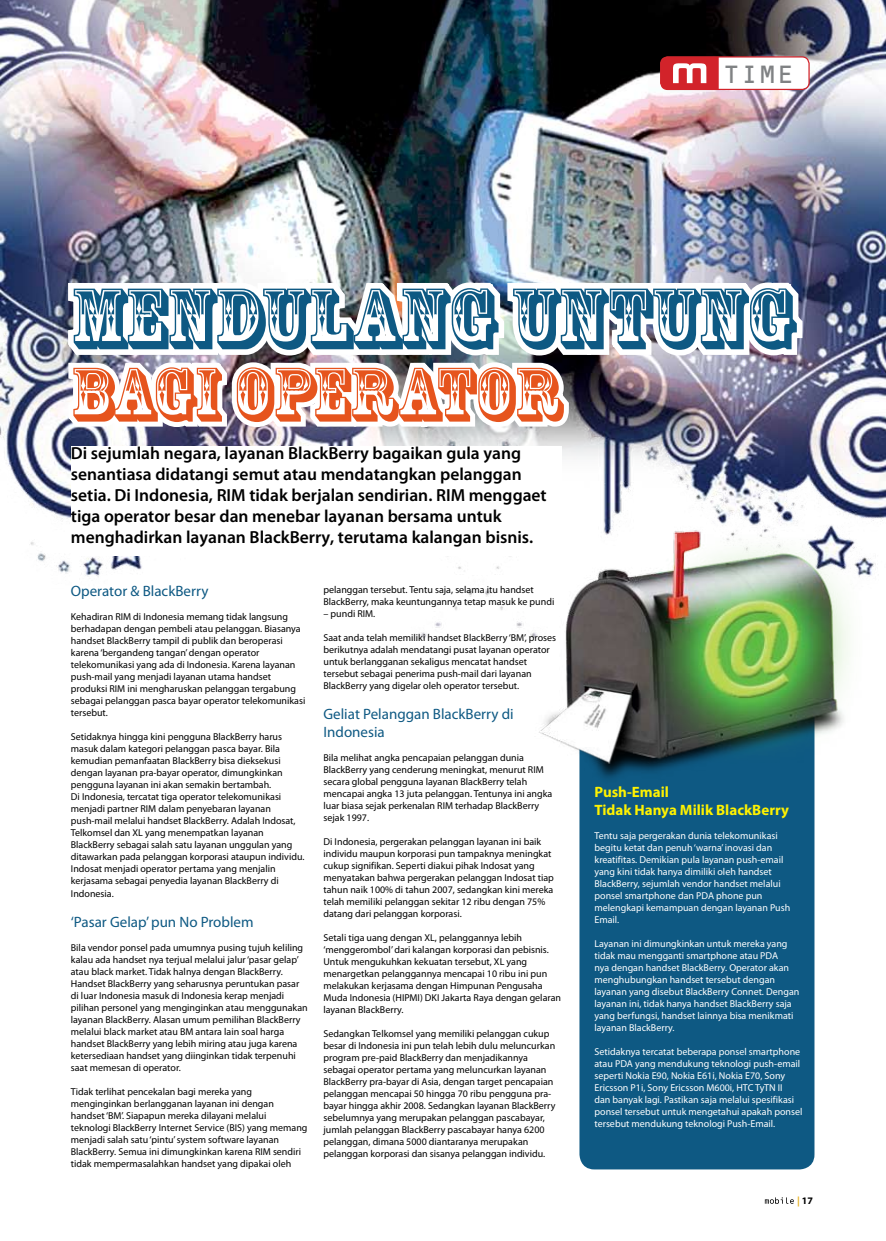
<style>
.page{position:relative;width:886px;height:1241px;background:#fff}
.page>*{position:absolute;margin:0;border:0;box-sizing:border-box;transform-origin:0 0}
.t1{font:80.88px "Rosewood Std";color:#0e5983}
.t2{font:71.75px "Rosewood Std";color:#e6541d}
.t3{font:30px "OCRB10 Pitch BT";color:#808284}
.t4{font:600 17.5px/21px "Myriad Pro";color:#000}
.t5{font:15px/18px "Myriad Pro";color:#0e5983}
.t6{font:700 15px/18px "Myriad Pro";color:#fff200}
.t7{font:10px/12px "Myriad Pro";color:#000}
.t8{font:10px/12px "Myriad Pro";color:#fff}
.t9{font:700 10px "Myriad Pro";color:#000}
.s1{color:#e6b122}
</style>
<div class="page">
<img style="left:0;top:0;width:886px;height:1204px">
<svg style="left:765px;top:1197px;width:29px;height:6px"></svg>
<div style="left:661px;top:57px;width:148px;height:32px;background:#fff;border-radius:7px"></div>
<div style="left:660px;top:56px;width:150px;height:34px;border:1px solid #d2232a;border-radius:7px"></div>
<svg style="left:661px;top:57px;width:58px;height:32px"></svg>
<div style="left:579px;top:624px;width:235px;height:545px;background:#0e5983;border-radius:15px"></div>
<img style="left:62px;top:176px;width:746px;height:352px">
<img style="left:518px;top:501px;width:368px;height:309px">
<div style="left:71px;top:446px;width:490px;height:109px;background:#fff"></div>
<h3 class="t3" style="left:722px;top:61px;width:74px">TIME</h3>
<h1 class="t1" style="left:71px;top:271px;width:724px">MENDULANG UNTUNG</h1>
<h2 class="t2" style="left:71px;top:352px;width:493px">BAGI OPERATOR</h2>
<p class="t4" style="left:71px;top:442px;width:477px">Di sejumlah negara, layanan BlackBerry bagaikan gula yang senantiasa didatangi semut atau mendatangkan pelanggan setia. Di Indonesia, RIM tidak berjalan sendirian. RIM menggaet tiga operator besar dan menebar layanan bersama untuk menghadirkan layanan BlackBerry, terutama kalangan bisnis.</p>
<h3 class="t5" style="left:71px;top:582px;width:139px">Operator &amp; BlackBerry</h3>
<p class="t7" style="left:71px;top:610px;width:236px">Kehadiran RIM di Indonesia memang tidak langsung berhadapan dengan pembeli atau pelanggan. Biasanya handset BlackBerry tampil di publik dan beroperasi karena ‘bergandeng tangan’ dengan operator telekomunikasi yang ada di Indonesia. Karena layanan push-mail yang menjadi layanan utama handset produksi RIM ini mengharuskan pelanggan tergabung sebagai pelanggan pasca bayar operator telekomunikasi tersebut.</p>
<p class="t7" style="left:71px;top:730px;width:235px">Setidaknya hingga kini pengguna BlackBerry harus masuk dalam kategori pelanggan pasca bayar. Bila kemudian pemanfaatan BlackBerry bisa dieksekusi dengan layanan pra-bayar operator, dimungkinkan pengguna layanan ini akan semakin bertambah.<br>Di Indonesia, tercatat tiga operator telekomunikasi menjadi partner RIM dalam penyebaran layanan push-mail melalui handset BlackBerry. Adalah Indosat, Telkomsel dan XL yang menempatkan layanan BlackBerry sebagai salah satu layanan unggulan yang ditawarkan pada pelanggan korporasi ataupun individu.<br>Indosat menjadi operator pertama yang menjalin kerjasama sebagai penyedia layanan BlackBerry di Indonesia.</p>
<h3 class="t5" style="left:71px;top:912px;width:184px">‘Pasar Gelap’ pun No Problem</h3>
<p class="t7" style="left:71px;top:940px;width:238px">Bila vendor ponsel pada umumnya pusing tujuh keliling kalau ada handset nya terjual melalui jalur ‘pasar gelap’ atau black market. Tidak halnya dengan BlackBerry.<br>Handset BlackBerry yang seharusnya peruntukan pasar di luar Indonesia masuk di Indonesia kerap menjadi pilihan personel yang menginginkan atau menggunakan layanan BlackBerry. Alasan umum pemilihan BlackBerry melalui black market atau BM antara lain soal harga handset BlackBerry yang lebih miring atau juga karena ketersediaan handset yang diinginkan tidak terpenuhi saat memesan di operator.</p>
<p class="t7" style="left:71px;top:1084px;width:238px">Tidak terlihat pencekalan bagi mereka yang menginginkan berlangganan layanan ini dengan handset ‘BM’. Siapapun mereka dilayani melalui teknologi BlackBerry Internet Service (BIS) yang memang menjadi salah satu ‘pintu’ system software layanan BlackBerry. Semua ini dimungkinkan karena RIM sendiri tidak mempermasalahkan handset yang dipakai oleh</p>
<p class="t7" style="left:323px;top:583px;width:232px">pelanggan tersebut. Tentu saja, selama itu handset<br>BlackBerry, maka keuntungannya tetap masuk ke pundi</p>
<p class="t7" style="left:323px;top:607px;width:53px">– pundi RIM.</p>
<p class="t7" style="left:323px;top:631px;width:234px">Saat anda telah memiliki handset BlackBerry ‘BM’, proses berikutnya adalah mendatangi pusat layanan operator untuk berlangganan sekaligus mencatat handset tersebut sebagai penerima push-mail dari layanan BlackBerry yang digelar oleh operator tersebut.</p>
<h3 class="t5" style="left:323px;top:704px;width:192px">Geliat Pelanggan BlackBerry di<br>Indonesia</h3>
<p class="t7" style="left:323px;top:751px;width:230px">Bila melihat angka pencapaian pelanggan dunia BlackBerry yang cenderung meningkat, menurut RIM secara global pengguna layanan BlackBerry telah mencapai angka 13 juta pelanggan. Tentunya ini angka luar biasa sejak perkenalan RIM terhadap BlackBerry sejak 1997.</p>
<p class="t7" style="left:323px;top:835px;width:232px">Di Indonesia, pergerakan pelanggan layanan ini baik individu maupun korporasi pun tampaknya meningkat cukup signifikan. Seperti diakui pihak Indosat yang menyatakan bahwa pergerakan pelanggan Indosat tiap tahun naik 100% di tahun 2007, sedangkan kini mereka telah memiliki pelanggan sekitar 12 ribu dengan 75% datang dari pelanggan korporasi.</p>
<p class="t7" style="left:323px;top:931px;width:239px">Setali tiga uang dengan XL, pelanggannya lebih ‘menggerombol’ dari kalangan korporasi dan pebisnis.<br>Untuk mengukuhkan kekuatan tersebut, XL yang menargetkan pelanggannya mencapai 10 ribu ini pun melakukan kerjasama dengan Himpunan Pengusaha Muda Indonesia (HIPMI) DKI Jakarta Raya dengan gelaran layanan BlackBerry.</p>
<p class="t7" style="left:323px;top:1027px;width:233px">Sedangkan Telkomsel yang memiliki pelanggan cukup besar di Indonesia ini pun telah lebih dulu meluncurkan program pre-paid BlackBerry dan menjadikannya sebagai operator pertama yang meluncurkan layanan BlackBerry pra-bayar di Asia, dengan target pencapaian pelanggan mencapai 50 hingga 70 ribu pengguna pra&shy;bayar hingga akhir 2008. Sedangkan layanan BlackBerry sebelumnya yang merupakan pelanggan pascabayar, jumlah pelanggan BlackBerry pascabayar hanya 6200 pelanggan, dimana 5000 diantaranya merupakan pelanggan korporasi dan sisanya pelanggan individu.</p>
<h3 class="t6" style="left:594px;top:782px;width:196px">Push-Email<br>Tidak Hanya Milik BlackBerry</h3>
<p class="t8" style="left:594px;top:829px;width:197px">Tentu saja pergerakan dunia telekomunikasi begitu ketat dan penuh ‘warna’ inovasi dan kreatifitas. Demikian pula layanan push-email yang kini tidak hanya dimiliki oleh handset BlackBerry, sejumlah vendor handset melalui ponsel smartphone dan PDA phone pun melengkapi kemampuan dengan layanan Push Email.</p>
<p class="t8" style="left:594px;top:937px;width:206px">Layanan ini dimungkinkan untuk mereka yang tidak mau mengganti smartphone atau PDA<br>nya dengan handset BlackBerry. Operator akan menghubungkan handset tersebut dengan layanan yang disebut BlackBerry Connet. Dengan layanan ini, tidak hanya handset BlackBerry saja yang berfungsi, handset lainnya bisa menikmati layanan BlackBerry.</p>
<p class="t8" style="left:594px;top:1045px;width:209px">Setidaknya tercatat beberapa ponsel smartphone atau PDA yang mendukung teknologi push-email seperti Nokia E90, Nokia E61i, Nokia E70, Sony Ericsson P1i, Sony Ericsson M600i, HTC TyTN II<br>dan banyak lagi. Pastikan saja melalui spesifikasi ponsel tersebut untuk mengetahui apakah ponsel tersebut mendukung teknologi Push-Email.</p>
<p class="t9" style="left:797px;top:1193px;width:17px"><span class="s1">|</span> 17</p>
</div>
